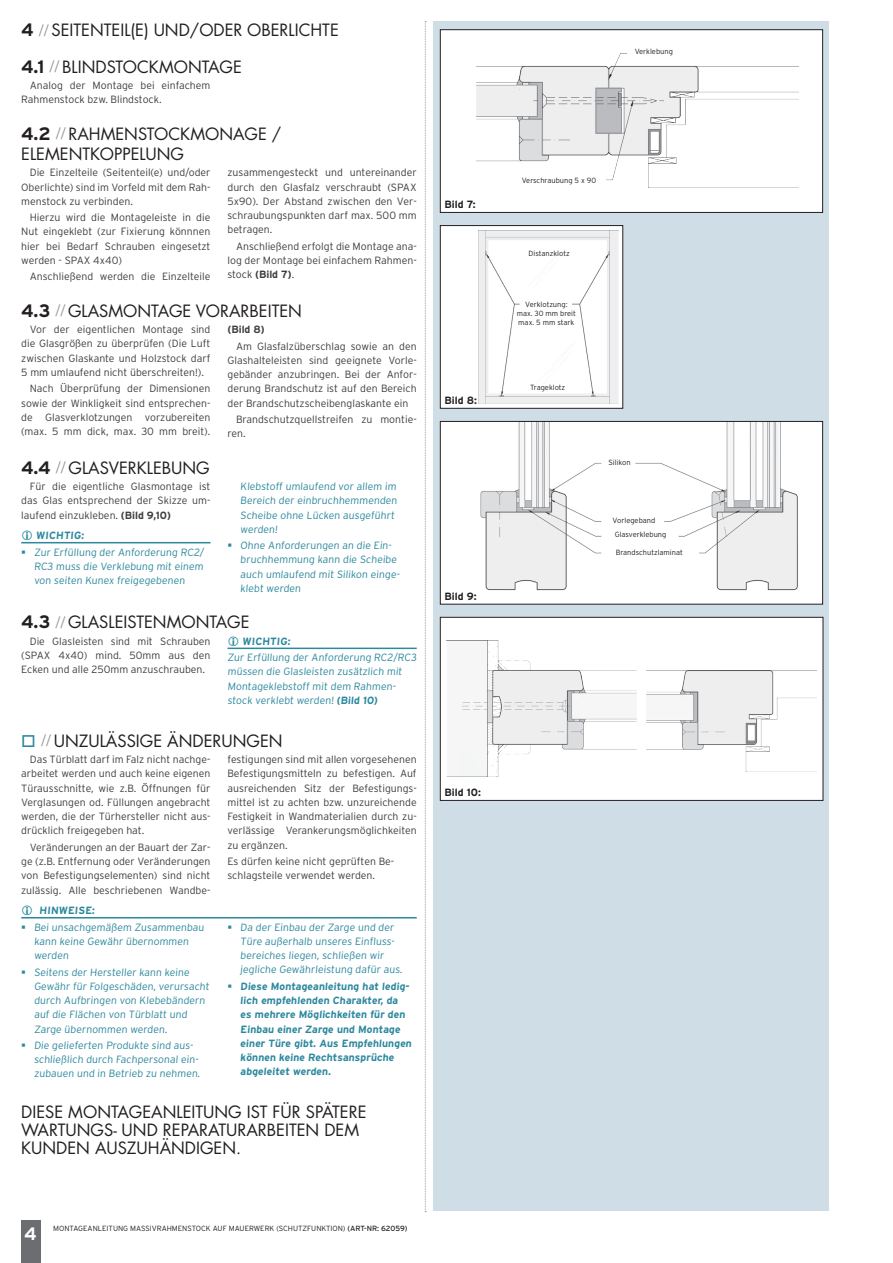
<style>
.page{position:relative;width:893px;height:1263px;background:#fff}
.page>*{position:absolute;margin:0;border:0;box-sizing:border-box;transform-origin:0 0}
.t1{font:700 18px "Interstate";color:#fff}
.t2{font:16.5px/18px "Futura LT Pro";color:#231f20}
.t3{font:300 10.5px/14.2px "Interstate";color:#3e3e3f;text-align:justify}
.t4{font:300 10.5px/14.2px "Interstate";color:#2c889d}
.t5{font:700 10.5px/14.2px "Interstate";color:#2c889d}
.t6{font:700 10.5px "Interstate";color:#231f20}
.t7{font:700 10.5px "Interstate";color:#3e3e3f}
.t8{font:300 7.5px/9px "Interstate";color:#231f20}
.s1{font-family:"Interstate";font-weight:700;font-size:18px}
.s2{font-family:"Interstate";font-weight:300;font-size:13.5px;color:#939598}
.s3{font-weight:700}
.s4{color:#2c889d}
.s5{font-weight:400}
</style>
<div class="page">
<div style="left:21px;top:1220px;width:19px;height:43px;background:#6c6d70"></div>
<div style="left:434px;top:21px;width:395px;height:1189px;background:#cfdee6"></div>
<hr style="left:21px;top:542px;width:189px;height:1px;background:#2c889d">
<hr style="left:227px;top:648px;width:190px;height:1px;background:#2c889d">
<hr style="left:21px;top:917px;width:396px;height:1px;background:#2c889d">
<svg style="left:440px;top:421px;width:383px;height:183px;background:#f3f3f4"></svg>
<div style="left:440px;top:617px;width:383px;height:183px;background:#fff"></div>
<img style="left:461px;top:641px;width:175px;height:135px">
<div style="left:440px;top:617px;width:383px;height:184px;border:1px solid #231f20"></div>
<img style="left:647px;top:670px;width:170px;height:101px">
<svg style="left:425px;top:21px;width:1px;height:1191px"></svg>
<svg style="left:440px;top:29px;width:383px;height:184px;background:#f3f3f3"></svg>
<svg style="left:440px;top:225px;width:183px;height:184px;background:#f5f5f5"></svg>
<h2 class="t2" style="left:21px;top:21px;width:319px"><span class="s1">4</span> <span class="s2">//</span> SEITENTEIL(E) UND/ODER OBERLICHTE</h2>
<h2 class="t2" style="left:21px;top:57px;width:222px"><span class="s1">4.1</span> <span class="s2">//</span> BLINDSTOCKMONTAGE</h2>
<p class="t3" style="left:21px;top:78px;width:191px;text-indent:9px">Analog der Montage bei einfachem<br>Rahmenstock bzw. Blindstock.</p>
<h2 class="t2" style="left:21px;top:123px;width:262px;line-height:20.1px"><span class="s1">4.2</span> <span class="s2">//</span> RAHMENSTOCKMONAGE /<br>ELEMENTKOPPELUNG</h2>
<p class="t3" style="left:21px;top:165px;width:191px;text-indent:9px">Die Einzelteile (Seitenteil(e) und/oder Oberlichte) sind im Vorfeld mit dem Rah&shy;menstock zu verbinden.</p>
<p class="t3" style="left:21px;top:210px;width:191px;text-indent:9px">Hierzu wird die Montageleiste in die Nut eingeklebt (zur Fixierung könnnen hier bei Bedarf Schrauben eingesetzt werden - SPAX 4x40)</p>
<p class="t3" style="left:30px;top:269px;width:182px">Anschließend werden die Einzelteile</p>
<p class="t3" style="left:227px;top:165px;width:191px">zusammengesteckt und untereinander durch den Glasfalz verschraubt (SPAX 5x90). Der Abstand zwischen den Ver&shy;schraubungspunkten darf max. 500 mm betragen.</p>
<p class="t3" style="left:227px;top:239px;width:191px;text-indent:9px">Anschließend erfolgt die Montage ana&shy;log der Montage bei einfachem Rahmen&shy;stock <span class="s3">(Bild 7)</span>.</p>
<h2 class="t2" style="left:21px;top:301px;width:282px"><span class="s1">4.3</span> <span class="s2">//</span> GLASMONTAGE VORARBEITEN</h2>
<p class="t3" style="left:21px;top:322px;width:191px;text-indent:9px">Vor der eigentlichen Montage sind die Glasgrößen zu überprüfen (Die Luft zwischen Glaskante und Holzstock darf 5 mm umlaufend nicht überschreiten!).</p>
<p class="t3" style="left:21px;top:381px;width:191px;text-indent:9px">Nach Überprüfung der Dimensionen sowie der Winkligkeit sind entsprechen&shy;de Glasverklotzungen vorzubereiten (max. 5 mm dick, max. 30 mm breit).</p>
<p class="t7" style="left:227px;top:324px;width:39px">(Bild 8)</p>
<p class="t3" style="left:227px;top:339px;width:191px;text-indent:9px">Am Glasfalzüberschlag sowie an den Glashalteleisten sind geeignete Vorle&shy;gebänder anzubringen. Bei der Anfor&shy;derung Brandschutz ist auf den Bereich der Brandschutzscheibenglaskante ein</p>
<p class="t3" style="left:227px;top:412px;width:191px;text-indent:9px">Brandschutzquellstreifen zu montie&shy;ren.</p>
<h2 class="t2" style="left:21px;top:458px;width:190px"><span class="s1">4.4</span> <span class="s2">//</span> GLASVERKLEBUNG</h2>
<p class="t3" style="left:21px;top:479px;width:191px;text-indent:9px">Für die eigentliche Glasmontage ist das Glas entsprechend der Skizze um&shy;laufend einzukleben. <span class="s3">(Bild 9,10)</span></p>
<p class="t5" style="left:36px;top:528px;width:51px">WICHTIG:</p>
<p class="t4" style="left:34px;top:545px;width:173px;text-align:justify">Zur Erfüllung der Anforderung RC2/ RC3 muss die Verklebung mit einem von seiten Kunex freigegebenen</p>
<p class="t4" style="left:240px;top:479px;width:159px">Klebstoff umlaufend vor allem im<br>Bereich der einbruchhemmenden<br>Scheibe ohne Lücken ausgeführt werden!</p>
<p class="t4" style="left:240px;top:538px;width:162px">Ohne Anforderungen an die Ein&shy;bruchhemmung kann die Scheibe auch umlaufend mit Silikon einge&shy;klebt werden</p>
<h2 class="t2" style="left:21px;top:613px;width:230px"><span class="s1">4.3</span> <span class="s2">//</span> GLASLEISTENMONTAGE</h2>
<p class="t3" style="left:21px;top:634px;width:191px;text-indent:9px">Die Glasleisten sind mit Schrauben (SPAX 4x40) mind. 50mm aus den Ecken und alle 250mm anzuschrauben.</p>
<p class="t5" style="left:242px;top:634px;width:51px">WICHTIG:</p>
<p class="t4" style="left:227px;top:650px;width:192px">Zur Erfüllung der Anforderung RC2/RC3 müssen die Glasleisten zusätzlich mit Montageklebstoff mit dem Rahmen&shy;stock verklebt werden! <span class="s3">(Bild 10)</span></p>
<h2 class="t2" style="left:21px;top:731px;width:263px"><span class="s4">□</span> <span class="s2">//</span> UNZULÄSSIGE ÄNDERUNGEN</h2>
<p class="t3" style="left:21px;top:752px;width:191px;text-indent:9px">Das Türblatt darf im Falz nicht nachge&shy;arbeitet werden und auch keine eigenen Türausschnitte, wie z.B. Öffnungen für Verglasungen od. Füllungen angebracht werden, die der Türhersteller nicht aus&shy;drücklich freigegeben hat.</p>
<p class="t3" style="left:21px;top:840px;width:191px;text-indent:9px">Veränderungen an der Bauart der Zar&shy;ge (z.B. Entfernung oder Veränderungen von Befestigungselementen) sind nicht zulässig. Alle beschriebenen Wandbe-</p>
<p class="t3" style="left:227px;top:752px;width:191px">festigungen sind mit allen vorgesehenen Befestigungsmitteln zu befestigen. Auf ausreichenden Sitz der Befestigungs&shy;mittel ist zu achten bzw. unzureichende Festigkeit in Wandmaterialien durch zu&shy;verlässige Verankerungsmöglichkeiten zu ergänzen.</p>
<p class="t3" style="left:227px;top:854px;width:168px">Es dürfen keine nicht geprüften Be&shy;schlagsteile verwendet werden.</p>
<p class="t5" style="left:39px;top:903px;width:58px">HINWEISE:</p>
<p class="t4" style="left:34px;top:920px;width:173px">Bei unsachgemäßem Zusammenbau kann keine Gewähr übernommen werden</p>
<p class="t4" style="left:34px;top:964px;width:178px">Seitens der Hersteller kann keine Gewähr für Folgeschäden, verursacht durch Aufbringen von Klebebändern auf die Flächen von Türblatt und Zarge übernommen werden.</p>
<p class="t4" style="left:34px;top:1038px;width:169px">Die gelieferten Produkte sind aus&shy;schließlich durch Fachpersonal ein&shy;zubauen und in Betrieb zu nehmen.</p>
<p class="t4" style="left:240px;top:920px;width:165px">Da der Einbau der Zarge und der Türe außerhalb unseres Einfluss&shy;bereiches liegen, schließen wir jegliche Gewährleistung dafür aus.</p>
<p class="t5" style="left:240px;top:979px;width:174px">Diese Montageanleitung hat ledig&shy;lich empfehlenden Charakter, da es mehrere Möglichkeiten für den<br>Einbau einer Zarge und Montage einer Türe gibt. Aus Empfehlungen können keine Rechtsansprüche abgeleitet werden.</p>
<h2 class="t2" style="left:21px;top:1102px;width:347px">DIESE MONTAGEANLEITUNG IST FÜR SPÄTERE<br>WARTUNGS- UND REPARATURARBEITEN DEM<br>KUNDEN AUSZUHÄNDIGEN.</h2>
<h1 class="t1" style="left:24px;top:1223px;width:14px">4</h1>
<p class="t8" style="left:53px;top:1224px;width:356px">MONTAGEANLEITUNG MASSIVRAHMENSTOCK AUF MAUERWERK (SCHUTZFUNKTION) <span class="s5">(ART-NR: 62059)</span></p>
<p class="t6" style="left:445px;top:199px;width:33px">Bild 7:</p>
<p class="t6" style="left:445px;top:394px;width:34px">Bild 8:</p>
<p class="t6" style="left:445px;top:590px;width:34px">Bild 9:</p>
<p class="t6" style="left:445px;top:786px;width:38px">Bild 10:</p>
<p class="t8" style="left:635px;top:46px;width:40px">Verklebung</p>
<p class="t8" style="left:522px;top:176px;width:76px">Verschraubung 5 x 90</p>
<p class="t8" style="left:529px;top:249px;width:43px">Distanzklotz</p>
<p class="t8" style="left:517px;top:299px;width:61px;text-align:center">Verklotzung: max. 30 mm breit max. 5 mm stark</p>
<p class="t8" style="left:530px;top:383px;width:37px">Trageklotz</p>
<p class="t8" style="left:608px;top:458px;width:24px">Silikon</p>
<p class="t8" style="left:613px;top:513px;width:55px;line-height:14px">Vorlegeband<br>Glasverklebung</p>
<p class="t8" style="left:616px;top:548px;width:69px">Brandschutzlaminat</p>
</div>
